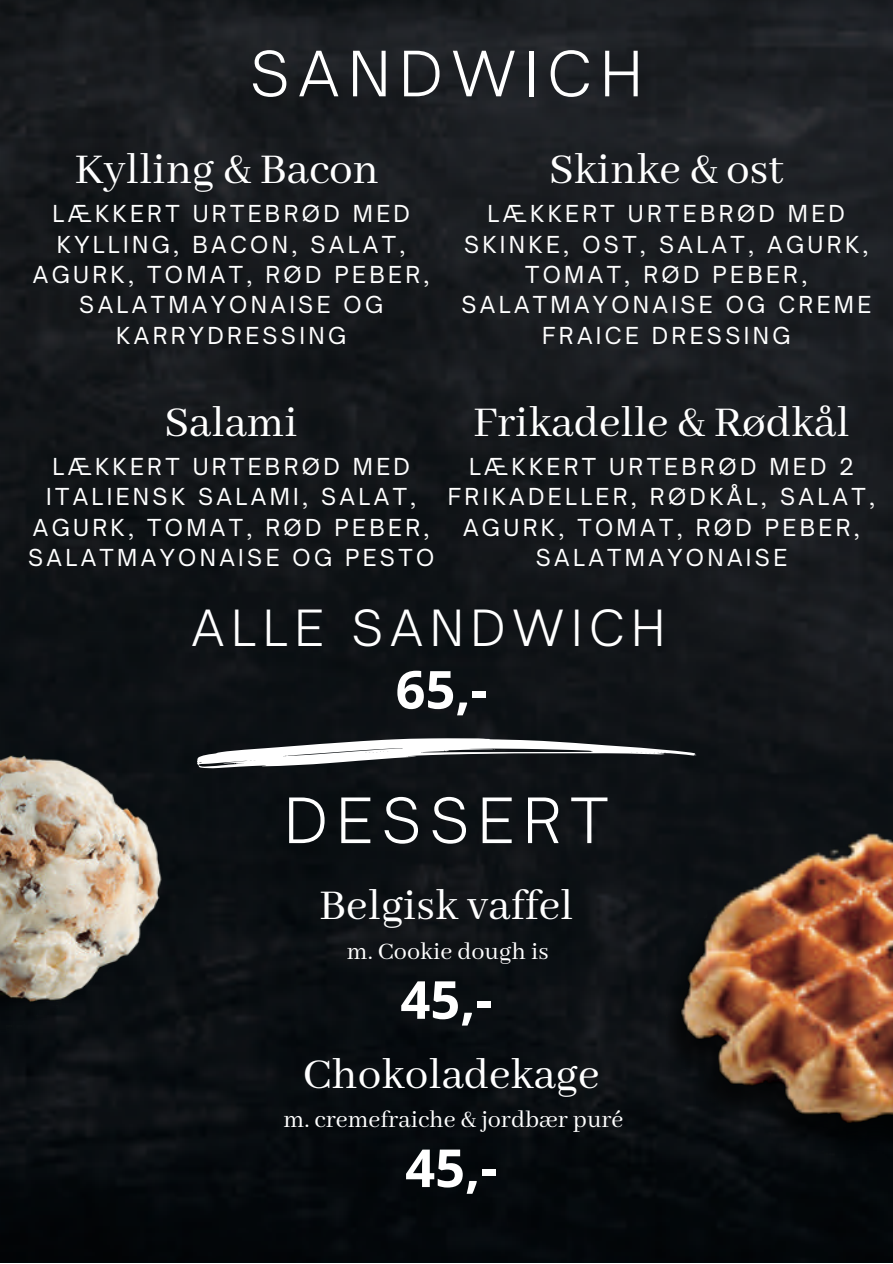
<style>
.page{position:relative;width:893px;height:1264px;background:#fff}
.page>*{position:absolute;margin:0;border:0;box-sizing:border-box;transform-origin:0 0}
.t1{font:300 59.7px "Open Sauce One";letter-spacing:.15em;color:#fff}
.t2{font:700 52.5px "Open Sans";color:#fff}
.t3{font:300 47.7px "Open Sauce One";letter-spacing:.15em;color:#fff}
.t4{font:47.25px "Abhaya Libre";color:#fff}
.t5{font:26.25px "Abhaya Libre";color:#fff}
.t6{font:22.35px/30.3px "Open Sauce One";letter-spacing:.15em;color:#fff;text-align:center}
</style>
<div class="page">
<img style="left:0;top:0;width:892px;height:1262px">
<svg style="left:218px;top:738px;width:478px;height:30px"></svg>
<img style="left:0;top:693px;width:218px;height:376px">
<img style="left:666px;top:793px;width:226px;height:369px">
<h1 class="t1" style="left:250px;top:37px;width:393px">SANDWICH</h1>
<h3 class="t4" style="left:74px;top:143px;width:306px">Kylling &amp; Bacon</h3>
<p class="t6" style="left:33px;top:199px;width:398px">LÆKKERT URTEBRØD MED<br>KYLLING, BACON, SALAT,<br>AGURK, TOMAT, RØD PEBER,<br>SALATMAYONAISE OG<br>KARRYDRESSING</p>
<h3 class="t4" style="left:549px;top:143px;width:236px">Skinke &amp; ost</h3>
<p class="t6" style="left:461px;top:199px;width:411px">LÆKKERT URTEBRØD MED<br>SKINKE, OST, SALAT, AGURK,<br>TOMAT, RØD PEBER,<br>SALATMAYONAISE OG CREME<br>FRAICE DRESSING</p>
<h3 class="t4" style="left:164px;top:396px;width:135px">Salami</h3>
<p class="t6" style="left:28px;top:451px;width:407px">LÆKKERT URTEBRØD MED<br>ITALIENSK SALAMI, SALAT,<br>AGURK, TOMAT, RØD PEBER,<br>SALATMAYONAISE OG PESTO</p>
<h3 class="t4" style="left:473px;top:396px;width:378px">Frikadelle &amp; Rødkål</h3>
<p class="t6" style="left:448px;top:451px;width:429px">LÆKKERT URTEBRØD MED 2<br>FRIKADELLER, RØDKÅL, SALAT,<br>AGURK, TOMAT, RØD PEBER,<br>SALATMAYONAISE</p>
<h3 class="t3" style="left:191px;top:598px;width:475px">ALLE SANDWICH</h3>
<h2 class="t2" style="left:395px;top:652px;width:93px">65,-</h2>
<h1 class="t1" style="left:284px;top:783px;width:325px">DESSERT</h1>
<h3 class="t4" style="left:319px;top:879px;width:256px">Belgisk vaffel</h3>
<p class="t5" style="left:347px;top:937px;width:203px">m. Cookie dough is</p>
<h2 class="t2" style="left:400px;top:962px;width:93px">45,-</h2>
<h3 class="t4" style="left:303px;top:1047px;width:298px">Chokoladekage</h3>
<p class="t5" style="left:283px;top:1105px;width:341px">m. cremefraiche &amp; jordbær puré</p>
<h2 class="t2" style="left:405px;top:1130px;width:93px">45,-</h2>
</div>
